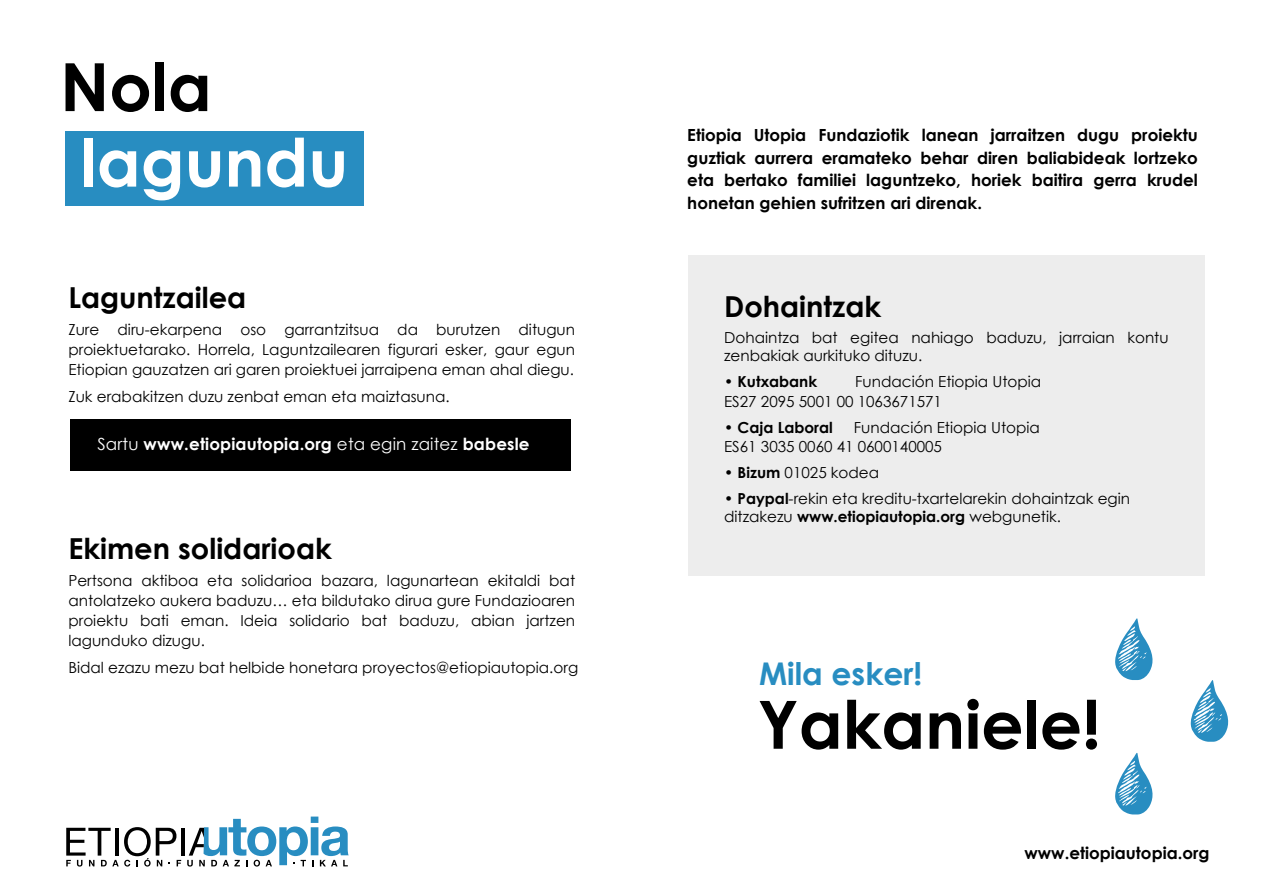
<style>
.page{position:relative;width:1263px;height:893px;background:#fff}
.page>*{position:absolute;margin:0;border:0;box-sizing:border-box;transform-origin:0 0}
.t1{font:700 66.45px "Century Gothic";color:#000}
.t2{font:700 66.45px "Century Gothic";color:#fff}
.t3{font:700 31.2px "Century Gothic";color:#288dc1}
.t4{font:700 28.95px "Century Gothic";color:#000}
.t5{font:700 16.65px/22.8px "Century Gothic";color:#000;text-align:justify}
.t6{font:700 16.65px "Century Gothic";letter-spacing:.01em;color:#fff}
.t7{font:15.15px/19.8px "Century Gothic";color:#000}
.t8{font:700 15.15px "Century Gothic";color:#000}
.s1{font-weight:400}
.s2{font-weight:700}
</style>
<div class="page">
<svg style="left:187px;top:817px;width:162px;height:49px"></svg>
<svg style="left:66px;top:827px;width:115px;height:39px"></svg>
<hr style="left:182px;top:828px;width:3px;height:28px;background:#000">
<div style="left:688px;top:255px;width:516px;height:320px;background:#ededed"></div>
<div style="left:70px;top:419px;width:501px;height:51px;background:#000"></div>
<svg style="left:1190px;top:680px;width:39px;height:62px"></svg>
<svg style="left:1115px;top:618px;width:38px;height:62px"></svg>
<svg style="left:1115px;top:753px;width:38px;height:62px"></svg>
<div style="left:65px;top:131px;width:299px;height:75px;background:#288dc1"></div>
<h1 class="t1" style="left:60px;top:37px;width:153px">Nola</h1>
<h1 class="t2" style="left:81px;top:112px;width:269px">lagundu</h1>
<h3 class="t4" style="left:68px;top:275px;width:179px">Laguntzailea</h3>
<p class="t7" style="left:68px;top:320px;width:508px;text-align:justify">Zure diru-ekarpena oso garrantzitsua da burutzen ditugun proiektuetarako. Horrela, Laguntzailearen figurari esker, gaur egun Etiopian gauzatzen ari garen proiektuei jarraipena eman ahal diegu.</p>
<p class="t7" style="left:68px;top:387px;width:383px">Zuk erabakitzen duzu zenbat eman eta maiztasuna.</p>
<p class="t6" style="left:97px;top:432px;width:434px"><span class="s1">Sartu</span> www.etiopiautopia.org <span class="s1">eta egin zaitez</span> babesle</p>
<h3 class="t4" style="left:68px;top:526px;width:265px">Ekimen solidarioak</h3>
<p class="t7" style="left:68px;top:571px;width:508px;text-align:justify">Pertsona aktiboa eta solidarioa bazara, lagunartean ekitaldi bat antolatzeko aukera baduzu… eta bildutako dirua gure Fundazioaren proiektu bati eman. Ideia solidario bat baduzu, abian jartzen lagunduko dizugu.</p>
<p class="t7" style="left:68px;top:657px;width:511px">Bidal ezazu mezu bat helbide honetara proyectos@etiopiautopia.org</p>
<p class="t5" style="left:687px;top:123px;width:512px">Etiopia Utopia Fundaziotik lanean jarraitzen dugu proiektu guztiak aurrera eramateko behar diren baliabideak lortzeko eta bertako familiei laguntzeko, horiek baitira gerra krudel honetan gehien sufritzen ari direnak.</p>
<h3 class="t4" style="left:724px;top:285px;width:159px">Dohaintzak</h3>
<p class="t7" style="left:724px;top:328px;width:446px;line-height:18.3px">Dohaintza bat egitea nahiago baduzu, jarraian kontu zenbakiak aurkituko dituzu.</p>
<p class="t8" style="left:724px;top:370px;width:95px"><span class="s1">•</span> Kutxabank</p>
<p class="t7" style="left:724px;top:371px;width:319px;text-indent:131px">Fundación Etiopia Utopia<br>ES27 2095 5001 00 1063671571</p>
<p class="t8" style="left:724px;top:416px;width:110px"><span class="s1">•</span> Caja Laboral</p>
<p class="t7" style="left:724px;top:417px;width:317px;text-indent:130px">Fundación Etiopia Utopia<br>ES61 3035 0060 41 0600140005</p>
<p class="t7" style="left:724px;top:463px;width:157px">• <span class="s2">Bizum</span> 01025 kodea</p>
<p class="t7" style="left:724px;top:489px;width:407px;line-height:18.3px">• <span class="s2">Paypal</span>-rekin eta kreditu-txartelarekin dohaintzak egin ditzakezu <span class="s2">www.etiopiautopia.org</span> webgunetik.</p>
<h2 class="t3" style="left:759px;top:650px;width:165px">Mila esker!</h2>
<h1 class="t1" style="left:757px;top:674px;width:345px">Yakaniele!</h1>
<p class="t5" style="left:1024px;top:840px;width:186px">www.etiopiautopia.org</p>
</div>
